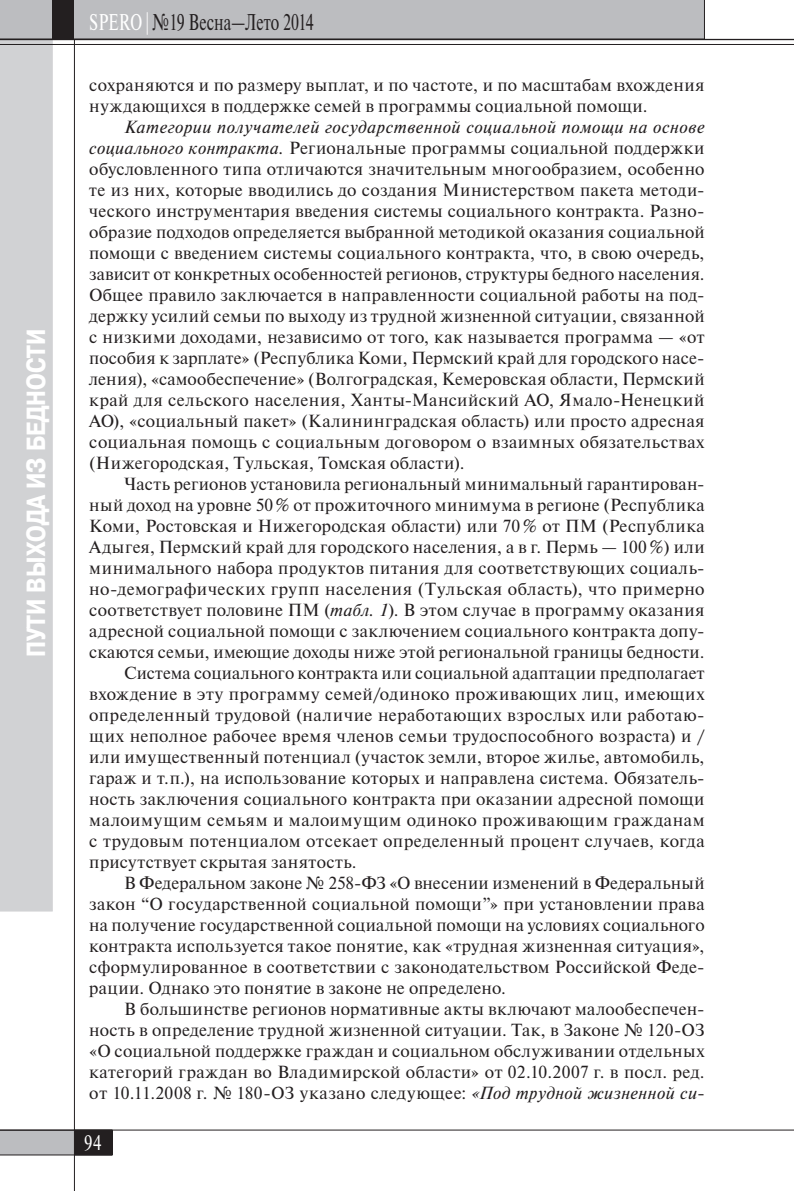
<style>
.page{position:relative;width:794px;height:1191px;background:#fff}
.page>*{position:absolute;margin:0;border:0;box-sizing:border-box;transform-origin:0 0}
.t1{font:700 26.25px "Pragmatica Cond C";color:#fff}
.t2{font:22.75px "Newton";color:#231f20;scale:.7 1}
.t3{font:21px "Newton";color:#fff;scale:.8 1}
.t4{font:17.5px/21px "Newton";letter-spacing:.02em;color:#231f20}
.t5{font:17.5px "Newton";color:#231f20}
.t6{font:17.5px "Newton";letter-spacing:.04em;color:#231f20}
.s1{color:#fff}
.s2{font-style:italic}
</style>
<div class="page">
<div style="left:0;top:40px;width:52px;height:871px;background:#d1d2d4"></div>
<svg style="left:0;top:1130px;width:74px;height:25px"></svg>
<div style="left:75px;top:1130px;width:37px;height:25px;background:#231f20"></div>
<hr style="left:74px;top:0;width:1px;height:1191px;background:#231f20">
<hr style="left:0;top:1129px;width:794px;height:1px;background:#231f20">
<div style="left:0;top:0;width:704px;height:39px;background:#bcbdc0"></div>
<div style="left:52px;top:0;width:22px;height:39px;background:#231f20"></div>
<hr style="left:0;top:39px;width:794px;height:1px;background:#231f20">
<hr style="left:0;top:44px;width:794px;height:1px;background:#231f20">
<h1 class="t1" style="left:21px;top:657px;width:330px;rotate:-90deg">ПУТИ ВЫХОДА ИЗ БЕДНОСТИ</h1>
<h2 class="t2" style="left:89px;top:6px;width:322px"><span class="s1">SPERO |</span> №19 Весна—Лето 2014</h2>
<p class="t4" style="left:89px;top:74px;width:617px">сохраняются и по размеру выплат, и по частоте, и по масштабам вхождения нуждающихся в поддержке семей в программы социальной помощи.</p>
<p class="t4" style="left:89px;top:116px;width:617px;text-align:justify;text-indent:35px"><span class="s2">Категории получателей государственной социальной помощи на основе социального контракта.</span> Региональные программы социальной поддержки обусловленного типа отличаются значительным многообразием, особенно те из них, которые вводились до создания Министерством пакета методи&shy;ческого инструментария введения системы социального контракта. Разно&shy;образие подходов определяется выбранной методикой оказания социальной помощи с введением системы социального контракта, что, в свою очередь, зависит от конкретных особенностей регионов, структуры бедного населения.<br>Общее правило заключается в направленности социальной работы на под&shy;держку усилий семьи по выходу из трудной жизненной ситуации, связанной с низкими доходами, независимо от того, как называется программа — «от пособия к зарплате» (Республика Коми, Пермский край для городского насе&shy;ления), «самообеспечение» (Волгоградская, Кемеровская области, Пермский край для сельского населения, Ханты-Мансийский АО, Ямало-Ненецкий АО), «социальный пакет» (Калининградская область) или просто адресная социальная помощь с социальным договором о взаимных обязательствах (Нижегородская, Тульская, Томская области).</p>
<p class="t4" style="left:124px;top:473px;width:582px">Часть регионов установила региональный минимальный гарантирован-</p>
<p class="t4" style="left:89px;top:494px;width:617px">ный доход на уровне 50% от прожиточного минимума в регионе (Республика</p>
<p class="t4" style="left:89px;top:515px;width:617px">Коми, Ростовская и Нижегородская области) или 70% от ПМ (Республика</p>
<p class="t4" style="left:89px;top:536px;width:617px">Адыгея, Пермский край для городского населения, а в г. Пермь — 100%) или</p>
<p class="t4" style="left:89px;top:557px;width:617px">минимального набора продуктов питания для соответствующих социаль-</p>
<p class="t4" style="left:89px;top:578px;width:617px">но-демографических групп населения (Тульская область), что примерно</p>
<p class="t4" style="left:89px;top:599px;width:617px">соответствует половине ПМ (<span class="s2">табл. 1</span>). В этом случае в программу оказания</p>
<p class="t4" style="left:89px;top:620px;width:617px">адресной социальной помощи с заключением социального контракта допу-</p>
<p class="t4" style="left:89px;top:641px;width:616px">скаются семьи, имеющие доходы ниже этой региональной границы бедности.</p>
<p class="t4" style="left:124px;top:662px;width:582px">Система социального контракта или социальной адаптации предполагает</p>
<p class="t4" style="left:89px;top:683px;width:617px">вхождение в эту программу семей/одиноко проживающих лиц, имеющих</p>
<p class="t4" style="left:89px;top:704px;width:617px">определенный трудовой (наличие неработающих взрослых или работаю-</p>
<p class="t4" style="left:89px;top:725px;width:617px">щих неполное рабочее время членов семьи трудоспособного возраста) и /</p>
<p class="t4" style="left:89px;top:746px;width:617px">или имущественный потенциал (участок земли, второе жилье, автомобиль,</p>
<p class="t4" style="left:89px;top:767px;width:617px">гараж и т.п.), на использование которых и направлена система. Обязатель-</p>
<p class="t4" style="left:89px;top:788px;width:617px">ность заключения социального контракта при оказании адресной помощи</p>
<p class="t6" style="left:89px;top:807px;width:616px">малоимущим семьям и малоимущим одиноко проживающим гражданам</p>
<p class="t4" style="left:89px;top:830px;width:617px">с трудовым потенциалом отсекает определенный процент случаев, когда</p>
<p class="t4" style="left:89px;top:851px;width:269px">присутствует скрытая занятость.</p>
<p class="t5" style="left:124px;top:870px;width:582px">В Федеральном законе № 258-ФЗ «О внесении изменений в Федеральный</p>
<p class="t4" style="left:89px;top:893px;width:617px">закон “О государственной социальной помощи”» при установлении права</p>
<p class="t4" style="left:89px;top:914px;width:617px">на получение государственной социальной помощи на условиях социального</p>
<p class="t4" style="left:89px;top:935px;width:617px">контракта используется такое понятие, как «трудная жизненная ситуация»,</p>
<p class="t4" style="left:89px;top:956px;width:617px">сформулированное в соответствии с законодательством Российской Феде-</p>
<p class="t4" style="left:89px;top:977px;width:418px">рации. Однако это понятие в законе не определено.</p>
<p class="t4" style="left:124px;top:998px;width:582px">В большинстве регионов нормативные акты включают малообеспечен-</p>
<p class="t4" style="left:89px;top:1019px;width:617px">ность в определение трудной жизненной ситуации. Так, в Законе № 120-ОЗ</p>
<p class="t4" style="left:89px;top:1040px;width:617px">«О социальной поддержке граждан и социальном обслуживании отдельных</p>
<p class="t4" style="left:89px;top:1061px;width:617px">категорий граждан во Владимирской области» от 02.10.2007 г. в посл. ред.</p>
<p class="t4" style="left:89px;top:1082px;width:617px">от 10.11.2008 г. № 180-ОЗ указано следующее: <span class="s2">«Под трудной жизненной си-</span></p>
<p class="t3" style="left:84px;top:1127px;width:23px">94</p>
</div>
